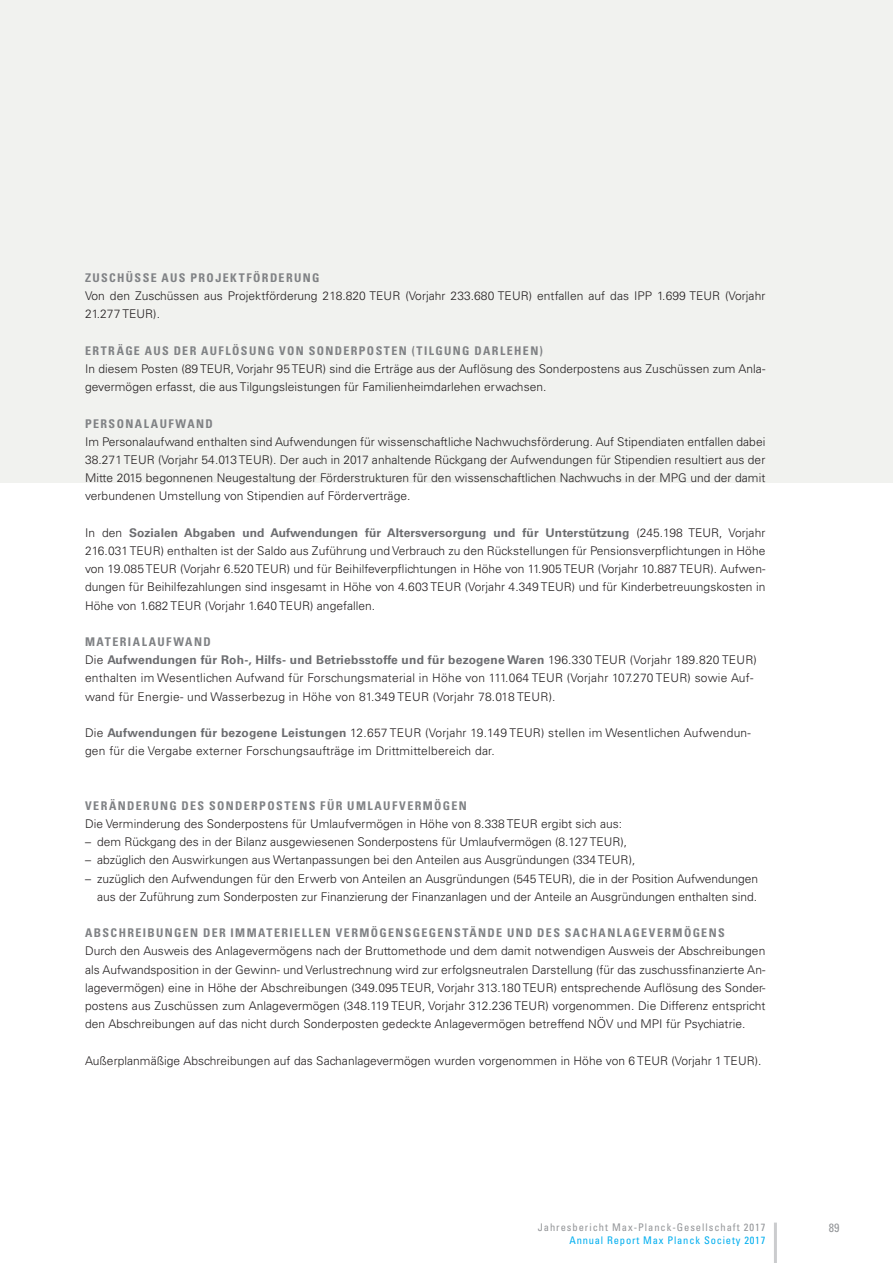
<style>
.page{position:relative;width:893px;height:1263px;background:#fff}
.page>*{position:absolute;margin:0;border:0;box-sizing:border-box;transform-origin:0 0}
.t1{font:300 12px/18.1px "Univers LT";letter-spacing:.005em;color:#231f20}
.t2{font:700 condensed 12px "Univers LT";letter-spacing:.115em;color:#808285}
.t3{font:condensed 12px "Univers LT";color:#939598}
.t4{font:condensed 10.5px "Univers LT";letter-spacing:.09em;color:#939598}
.t5{font:condensed 10.5px "Univers LT";letter-spacing:.075em;color:#00aeef}
.s1{font-weight:700;color:#6c6d70}
.s2{font-weight:700;font-stretch:condensed;color:#808285}
</style>
<div class="page">
<div style="left:0;top:0;width:893px;height:482px;background:#f1f2ef"></div>
<hr style="left:774px;top:1222px;width:3px;height:41px;background:#cbccce">
<hr style="left:0;top:272px;width:1px;height:248px;background:#2d72a3">
<p class="t2" style="left:85px;top:270px;width:17px">ZUSCH</p>
<p class="t2" style="left:126px;top:270px;width:17px">ÜSSE</p>
<p class="t2" style="left:162px;top:270px;width:9px">AUS</p>
<p class="t2" style="left:190px;top:270px;width:34px">PROJEKTFÖRDERUNG</p>
<p class="t1" style="left:85px;top:287px;width:682px">Von den Zuschüssen aus Projektförderung 218.820 TEUR (Vorjahr 233.680 TEUR) entfallen auf das IPP 1.699 TEUR (Vorjahr<br>21.277 TEUR).</p>
<p class="t2" style="left:85px;top:343px;width:16px">ERTR</p>
<p class="t2" style="left:117px;top:343px;width:37px">ÄGE AUS</p>
<p class="t2" style="left:174px;top:343px;width:9px">DER</p>
<p class="t2" style="left:201px;top:343px;width:18px">AUFLÖSUNG</p>
<p class="t2" style="left:279px;top:343px;width:56px">VON SONDERP</p>
<p class="t2" style="left:367px;top:343px;width:18px">OSTEN</p>
<p class="t2" style="left:412px;top:343px;width:21px">(TILGUNG</p>
<p class="t2" style="left:474px;top:343px;width:18px">DARLEHEN</p>
<p class="t2" style="left:540px;top:343px;width:5px">)</p>
<p class="t1" style="left:85px;top:360px;width:682px">In diesem Posten (89 TEUR, Vorjahr 95 TEUR) sind die Erträge aus der Auflösung des Sonderpostens aus Zuschüssen zum Anla&shy;gevermögen erfasst, die aus Tilgungsleistungen für Familienheimdarlehen erwachsen.</p>
<p class="t2" style="left:85px;top:416px;width:17px">PERS</p>
<p class="t2" style="left:117px;top:416px;width:19px">ONALAUFWAND</p>
<p class="t1" style="left:85px;top:432px;width:682px;text-align:justify">Im Personalaufwand enthalten sind Aufwendungen für wissenschaftliche Nachwuchsförderung. Auf Stipendiaten entfallen dabei 38.271 TEUR (Vorjahr 54.013 TEUR). Der auch in 2017 anhaltende Rückgang der Aufwendungen für Stipendien resultiert aus der Mitte 2015 begonnenen Neugestaltung der Förderstrukturen für den wissenschaftlichen Nachwuchs in der MPG und der damit verbundenen Umstellung von Stipendien auf Förderverträge.</p>
<p class="t1" style="left:85px;top:523px;width:682px;text-align:justify">In den <span class="s1">Sozialen Abgaben und Aufwendungen für Altersversorgung und für Unterstützung</span> (245.198 TEUR, Vorjahr 216.031 TEUR) enthalten ist der Saldo aus Zuführung und Verbrauch zu den Rückstellungen für Pensionsverpflichtungen in Höhe von 19.085 TEUR (Vorjahr 6.520 TEUR) und für Beihilfeverpflichtungen in Höhe von 11.905 TEUR (Vorjahr 10.887 TEUR). Aufwen&shy;dungen für Beihilfezahlungen sind insgesamt in Höhe von 4.603 TEUR (Vorjahr 4.349 TEUR) und für Kinderbetreuungskosten in Höhe von 1.682 TEUR (Vorjahr 1.640 TEUR) angefallen.</p>
<p class="t1" style="left:85px;top:633px;width:673px"><span class="s2">MATERIALAUFWAND<br></span>Die <span class="s1">Aufwendungen für Roh-, Hilfs- und Betriebsstoffe und für bezogene Waren</span> 196.330 TEUR (Vorjahr 189.820 TEUR) enthalten im Wesentlichen Aufwand für Forschungsmaterial in Höhe von 111.064 TEUR (Vorjahr 107.270 TEUR) sowie Auf&shy;wand für Energie- und Wasserbezug in Höhe von 81.349 TEUR (Vorjahr 78.018 TEUR).</p>
<p class="t1" style="left:85px;top:724px;width:667px">Die <span class="s1">Aufwendungen für bezogene Leistungen</span> 12.657 TEUR (Vorjahr 19.149 TEUR) stellen im Wesentlichen Aufwendun&shy;gen für die Vergabe externer Forschungsaufträge im Drittmittelbereich dar.</p>
<p class="t2" style="left:85px;top:798px;width:43px">VERÄNDERUNG</p>
<p class="t2" style="left:182px;top:798px;width:9px">DES</p>
<p class="t2" style="left:209px;top:798px;width:26px">SONDERP</p>
<p class="t2" style="left:267px;top:798px;width:18px">OSTENS</p>
<p class="t2" style="left:320px;top:798px;width:46px">FÜR UMLAUFVERMÖGEN</p>
<p class="t1" style="left:85px;top:815px;width:539px">Die Verminderung des Sonderpostens für Umlaufvermögen in Höhe von 8.338 TEUR ergibt sich aus:</p>
<p class="t1" style="left:85px;top:833px;width:544px">– dem Rückgang des in der Bilanz ausgewiesenen Sonderpostens für Umlaufvermögen (8.127 TEUR),</p>
<p class="t1" style="left:85px;top:851px;width:552px">– abzüglich den Auswirkungen aus Wertanpassungen bei den Anteilen aus Ausgründungen (334 TEUR),</p>
<p class="t1" style="left:85px;top:869px;width:675px;text-align:right">– zuzüglich den Aufwendungen für den Erwerb von Anteilen an Ausgründungen (545 TEUR), die in der Position Aufwendungen aus der Zuführung zum Sonderposten zur Finanzierung der Finanzanlagen und der Anteile an Ausgründungen enthalten sind.</p>
<p class="t2" style="left:85px;top:926px;width:26px">ABSCHREI</p>
<p class="t2" style="left:148px;top:926px;width:18px">BUNGEN</p>
<p class="t2" style="left:203px;top:926px;width:9px">DER</p>
<p class="t2" style="left:231px;top:926px;width:9px">IMMATERIELLEN</p>
<p class="t2" style="left:336px;top:926px;width:18px">VERMÖGENSGEGENST</p>
<p class="t2" style="left:469px;top:926px;width:18px">ÄNDE</p>
<p class="t2" style="left:507px;top:926px;width:10px">UND</p>
<p class="t2" style="left:537px;top:926px;width:9px">DES</p>
<p class="t2" style="left:565px;top:926px;width:18px">SACHANLAGEVERMÖGENS</p>
<p class="t1" style="left:85px;top:942px;width:682px;text-align:justify">Durch den Ausweis des Anlagevermögens nach der Bruttomethode und dem damit notwendigen Ausweis der Abschreibungen als Aufwandsposition in der Gewinn- und Verlustrechnung wird zur erfolgsneutralen Darstellung (für das zuschussfinanzierte An&shy;lagevermögen) eine in Höhe der Abschreibungen (349.095 TEUR, Vorjahr 313.180 TEUR) entsprechende Auflösung des Sonder&shy;postens aus Zuschüssen zum Anlagevermögen (348.119 TEUR, Vorjahr 312.236 TEUR) vorgenommen. Die Differenz entspricht den Abschreibungen auf das nicht durch Sonderposten gedeckte Anlagevermögen betreffend NÖV und MPI für Psychiatrie.</p>
<p class="t1" style="left:85px;top:1051px;width:678px">Außerplanmäßige Abschreibungen auf das Sachanlagevermögen wurden vorgenommen in Höhe von 6 TEUR (Vorjahr 1 TEUR).</p>
<p class="t4" style="left:538px;top:1220px;width:229px">Jahresbericht Max-Planck-Gesellschaft 2017</p>
<p class="t5" style="left:569px;top:1233px;width:197px">Annual Report Max Planck Society 2017</p>
<p class="t3" style="left:829px;top:1220px;width:12px">89</p>
</div>
